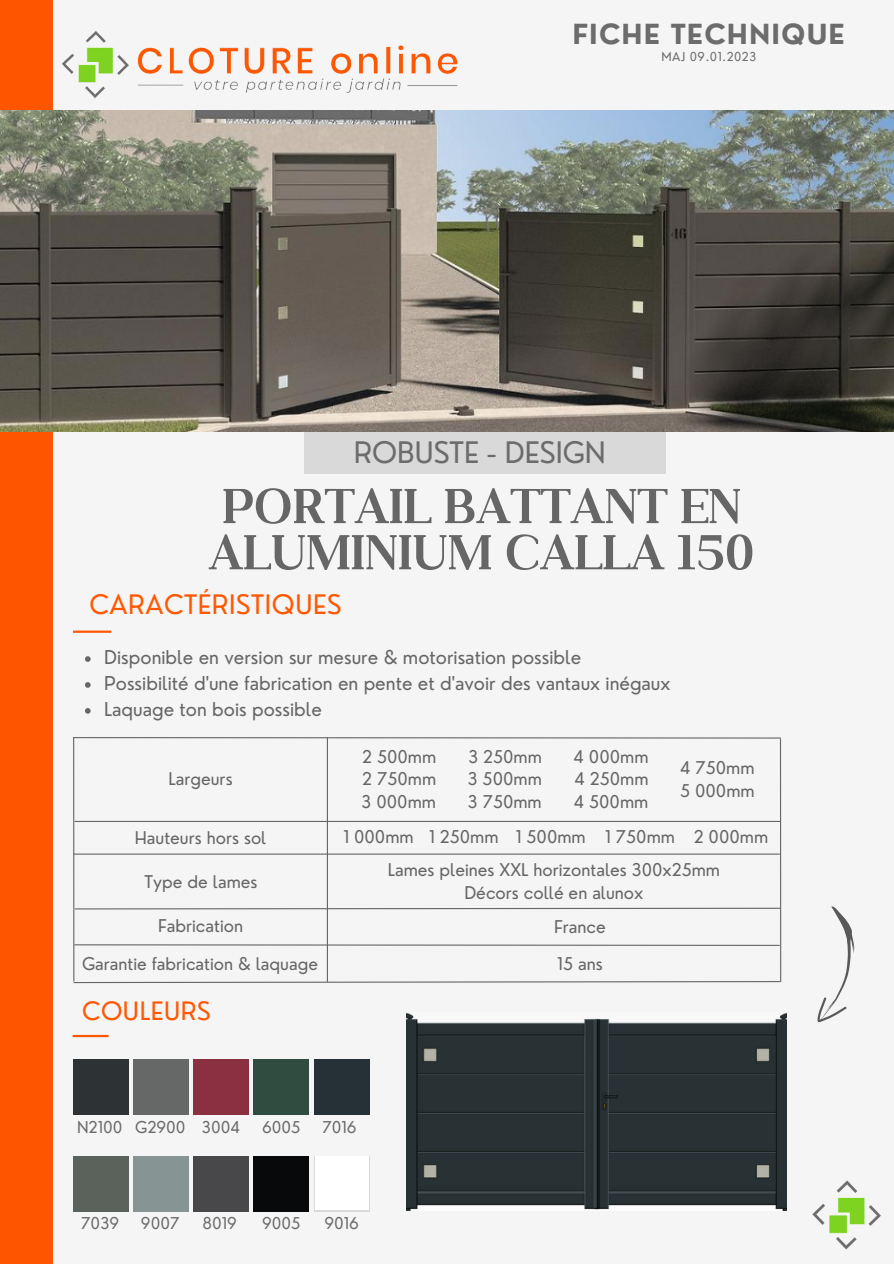
<style>
.page{position:relative;width:894px;height:1264px;background:#fff}
.page>*{position:absolute;margin:0;border:0;box-sizing:border-box;transform-origin:0 0}
.t1{font:600 58.5px/46.2px "Kulachat Serif";letter-spacing:-.02em;color:#666}
.t2{font:28.95px "Nourd";color:#6c6c6c}
.t3{font:700 27px "Nourd";letter-spacing:.04em;color:#6c6c6c}
.t4{font:26.25px "Nourd";letter-spacing:.02em;color:#ff5803}
.t5{font:24.75px "Nourd";letter-spacing:.02em;color:#ff5803}
.t6{font:18.6px "Nourd";color:#666}
.t7{font:17.25px "Nourd";color:#666}
.t8{font:17.1px "Nourd";color:#666}
.t9{font:15.9px "Nourd";color:#6c6c6c}
.t10{font:12px "Nourd";letter-spacing:.04em;color:#6c6c6c}
</style>
<div class="page">
<div style="left:0;top:0;width:893px;height:1263px;background:#f5f5f5"></div>
<div style="left:0;top:0;width:53px;height:1263px;background:#fe5600"></div>
<img style="left:62px;top:31px;width:396px;height:67px">
<img style="left:812px;top:1180px;width:69px;height:70px">
<div style="left:304px;top:430px;width:361px;height:44px;background:#d9d9d9"></div>
<img style="left:0;top:110px;width:893px;height:321px">
<hr style="left:73px;top:630px;width:38px;height:3px;background:#ff5803">
<hr style="left:73px;top:1034px;width:36px;height:3px;background:#ff5803">
<div style="left:73px;top:1059px;width:56px;height:56px;background:#2d3335"></div>
<div style="left:133px;top:1059px;width:56px;height:56px;background:#666867"></div>
<div style="left:193px;top:1059px;width:56px;height:56px;background:#8a3040"></div>
<div style="left:253px;top:1059px;width:56px;height:56px;background:#304c41"></div>
<div style="left:313px;top:1059px;width:56px;height:56px;background:#253136"></div>
<div style="left:73px;top:1155px;width:56px;height:56px;background:#5b625b"></div>
<div style="left:133px;top:1155px;width:56px;height:56px;background:#869493"></div>
<div style="left:193px;top:1155px;width:56px;height:56px;background:#48484a"></div>
<div style="left:253px;top:1155px;width:56px;height:56px;background:#07090b"></div>
<div style="left:313px;top:1155px;width:56px;height:56px;background:linear-gradient(to right,#fff,#fff)"></div>
<div style="left:315px;top:1156px;width:53px;height:53px;background:#fff"></div>
<hr style="left:73px;top:737px;width:707px;height:1px;background:#666">
<hr style="left:75px;top:820px;width:704px;height:2px;background:#666">
<hr style="left:73px;top:737px;width:1px;height:244px;background:#666">
<hr style="left:779px;top:738px;width:2px;height:243px;background:#666">
<hr style="left:327px;top:737px;width:1px;height:244px;background:#666">
<hr style="left:73px;top:853px;width:706px;height:1px;background:#666">
<svg style="left:74px;top:907px;width:706px;height:3px"></svg>
<svg style="left:73px;top:943px;width:707px;height:3px"></svg>
<svg style="left:73px;top:980px;width:708px;height:3px"></svg>
<svg style="left:817px;top:906px;width:38px;height:117px"></svg>
<img style="left:406px;top:1012px;width:380px;height:198px">
<svg style="left:85px;top:656px;width:6px;height:6px"></svg>
<svg style="left:85px;top:682px;width:6px;height:5px"></svg>
<svg style="left:85px;top:708px;width:6px;height:5px"></svg>
<p class="t3" style="left:572px;top:17px;width:274px">FICHE TECHNIQUE</p>
<p class="t10" style="left:661px;top:49px;width:96px">MAJ 09.01.2023</p>
<p class="t2" style="left:353px;top:434px;width:254px">ROBUSTE - DESIGN</p>
<p class="t1" style="left:208px;top:480px;width:548px">PORTAIL BATTANT EN<br>ALUMINIUM CALLA 150</p>
<p class="t4" style="left:89px;top:587px;width:253px">CARACTÉRISTIQUES</p>
<p class="t6" style="left:104px;top:645px;width:478px">Disponible en version sur mesure &amp; motorisation possible</p>
<p class="t6" style="left:104px;top:671px;width:567px">Possibilité d'une fabrication en pente et d'avoir des vantaux inégaux</p>
<p class="t6" style="left:104px;top:697px;width:219px">Laquage ton bois possible</p>
<p class="t8" style="left:168px;top:767px;width:66px">Largeurs</p>
<p class="t8" style="left:362px;top:746px;width:75px">2 500mm</p>
<p class="t8" style="left:362px;top:768px;width:75px">2 750mm</p>
<p class="t8" style="left:361px;top:790px;width:76px">3 000mm</p>
<p class="t8" style="left:468px;top:746px;width:75px">3 250mm</p>
<p class="t8" style="left:468px;top:768px;width:75px">3 500mm</p>
<p class="t8" style="left:468px;top:790px;width:75px">3 750mm</p>
<p class="t8" style="left:573px;top:746px;width:76px">4 000mm</p>
<p class="t8" style="left:574px;top:768px;width:76px">4 250mm</p>
<p class="t8" style="left:573px;top:790px;width:76px">4 500mm</p>
<p class="t8" style="left:680px;top:757px;width:76px">4 750mm</p>
<p class="t8" style="left:680px;top:779px;width:76px">5 000mm</p>
<p class="t8" style="left:135px;top:827px;width:133px">Hauteurs hors sol</p>
<p class="t8" style="left:145px;top:870px;width:114px">Type de lames</p>
<p class="t8" style="left:158px;top:914px;width:86px">Fabrication</p>
<p class="t8" style="left:343px;top:826px;width:72px">1 000mm</p>
<p class="t8" style="left:429px;top:826px;width:71px">1 250mm</p>
<p class="t8" style="left:515px;top:826px;width:71px">1 500mm</p>
<p class="t8" style="left:605px;top:826px;width:71px">1 750mm</p>
<p class="t8" style="left:693px;top:826px;width:76px">2 000mm</p>
<p class="t8" style="left:387px;top:858px;width:334px">Lames pleines XXL horizontales 300x25mm</p>
<p class="t8" style="left:464px;top:882px;width:180px">Décors collé en alunox</p>
<p class="t7" style="left:554px;top:916px;width:53px">France</p>
<p class="t8" style="left:82px;top:952px;width:237px">Garantie fabrication &amp; laquage</p>
<p class="t7" style="left:557px;top:952px;width:47px">15 ans</p>
<p class="t5" style="left:82px;top:995px;width:130px">COULEURS</p>
<p class="t9" style="left:77px;top:1117px;width:47px">N2100</p>
<p class="t9" style="left:135px;top:1117px;width:52px">G2900</p>
<p class="t9" style="left:202px;top:1117px;width:40px">3004</p>
<p class="t9" style="left:262px;top:1117px;width:40px">6005</p>
<p class="t9" style="left:322px;top:1117px;width:36px">7016</p>
<p class="t9" style="left:81px;top:1213px;width:40px">7039</p>
<p class="t9" style="left:141px;top:1213px;width:40px">9007</p>
<p class="t9" style="left:202px;top:1213px;width:36px">8019</p>
<p class="t9" style="left:262px;top:1213px;width:40px">9005</p>
<p class="t9" style="left:324px;top:1213px;width:36px">9016</p>
</div>
